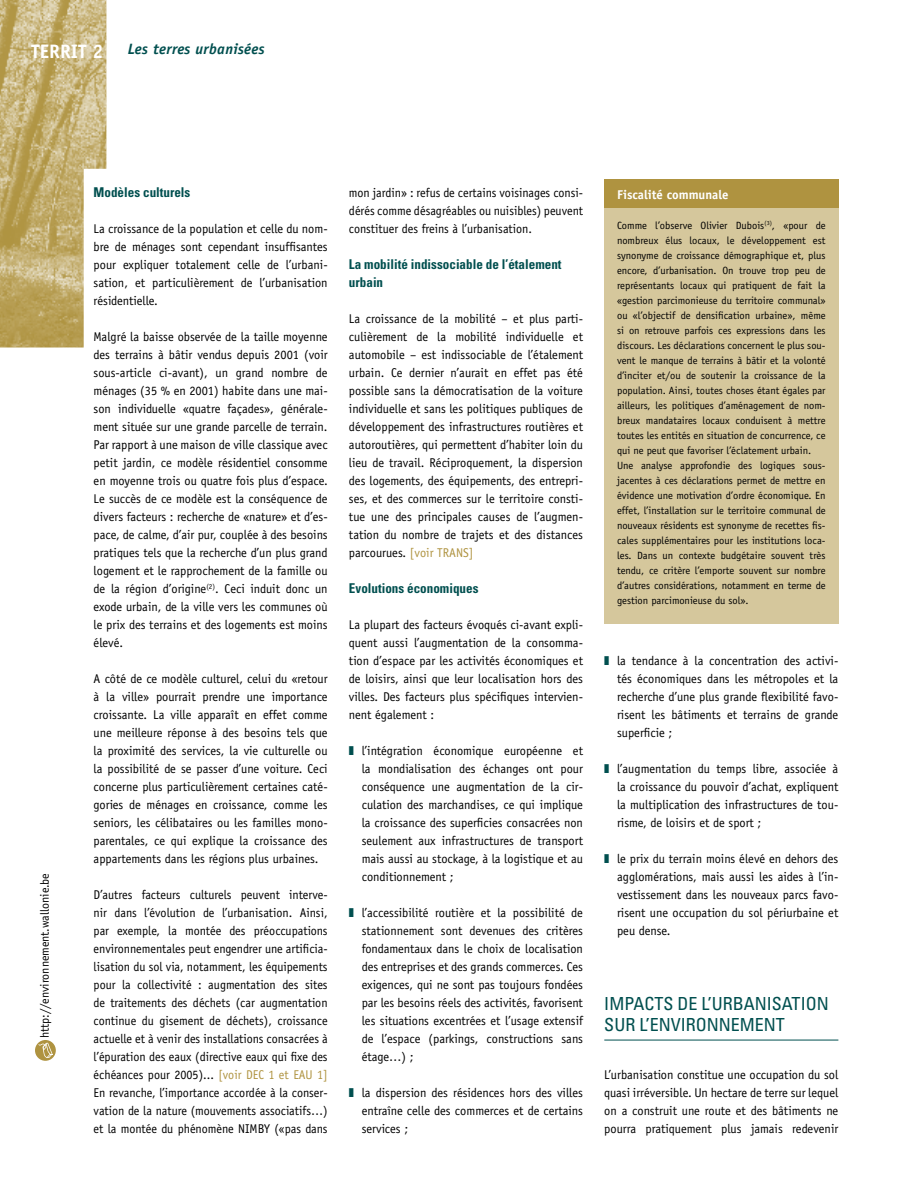
<style>
.page{position:relative;width:915px;height:1191px;background:#fff}
.page>*{position:absolute;margin:0;border:0;box-sizing:border-box;transform-origin:0 0}
.t1{font:700 19.5px "Officina Sans";color:#fff}
.t2{font:condensed 18px/21.6px "Univers";color:#004f4f}
.t3{font:italic 700 15px "Officina Sans";letter-spacing:.02em;color:#004f4f}
.t4{font:700 condensed 13.5px/18px "Univers";color:#004f4f}
.t5{font:12.75px/18px "Officina Sans";color:#000;text-align:justify}
.t6{font:12.75px/18px "Officina Sans";color:#000;text-align:justify;scale:.95 1}
.t7{font:700 12.75px "Officina Sans";color:#fff}
.t8{font:12px "Officina Sans";color:#000}
.t9{font:10.5px/15px "Officina Sans";color:#000}
.s1{font-style:normal;font-size:19.5px;color:#fff}
.s2{color:#af9340}
</style>
<div class="page">
<img style="left:0;top:0;width:106px;height:347px">
<div style="left:35px;top:1040px;width:21px;height:20px;background:#af9340;border-radius:50%"></div>
<svg style="left:38px;top:1042px;width:15px;height:16px"></svg>
<hr style="left:604px;top:1039px;width:234px;height:1px;background:#004f4f">
<div style="left:604px;top:179px;width:234px;height:29px;background:#af9340"></div>
<div style="left:604px;top:208px;width:234px;height:416px;background:#d5c79c"></div>
<h1 class="t1" style="left:31px;top:39px;width:11px">territ</h1>
<p class="t3" style="left:93px;top:40px;width:173px"><span class="s1">2</span> Les terres urbanisées</p>
<p class="t8" style="left:38px;top:1038px;width:167px;rotate:-90deg">http://environnement.wallonie.be</p>
<p class="t4" style="left:94px;top:183px;width:98px">Modèles culturels</p>
<p class="t5" style="left:94px;top:219px;width:235px">La croissance de la population et celle du nom&shy;bre de ménages sont cependant insuffisantes pour expliquer totalement celle de l’urbani&shy;sation, et particulièrement de l’urbanisation résidentielle.</p>
<p class="t5" style="left:94px;top:327px;width:235px">Malgré la baisse observée de la taille moyenne des terrains à bâtir vendus depuis 2001 (voir sous-article ci-avant), un grand nombre de ménages (35 % en 2001) habite dans une mai&shy;son individuelle «quatre façades», générale&shy;ment située sur une grande parcelle de terrain.<br>Par rapport à une maison de ville classique avec petit jardin, ce modèle résidentiel consomme en moyenne trois ou quatre fois plus d’espace.<br>Le succès de ce modèle est la conséquence de divers facteurs : recherche de «nature» et d’es&shy;pace, de calme, d’air pur, couplée à des besoins pratiques tels que la recherche d’un plus grand logement et le rapprochement de la famille ou de la région d’origine<sup>(2)</sup>. Ceci induit donc un exode urbain, de la ville vers les communes où le prix des terrains et des logements est moins élevé.</p>
<p class="t5" style="left:94px;top:669px;width:235px">A côté de ce modèle culturel, celui du «retour à la ville» pourrait prendre une importance croissante. La ville apparaît en effet comme une meilleure réponse à des besoins tels que la proximité des services, la vie culturelle ou la possibilité de se passer d’une voiture. Ceci concerne plus particulièrement certaines caté&shy;gories de ménages en croissance, comme les seniors, les célibataires ou les familles mono&shy;parentales, ce qui explique la croissance des appartements dans les régions plus urbaines.</p>
<p class="t6" style="left:94px;top:885px;width:248px">D’autres facteurs culturels peuvent interve&shy;nir dans l’évolution de l’urbanisation. Ainsi, par exemple, la montée des préoccupations environnementales peut engendrer une artificia&shy;lisation du sol via, notamment, les équipements pour la collectivité : augmentation des sites de traitements des déchets (car augmentation continue du gisement de déchets), croissance actuelle et à venir des installations consacrées à l’épuration des eaux (directive eaux qui fixe des échéances pour 2005)... <span class="s2">[voir DEC 1 et EAU 1] </span>En revanche, l’importance accordée à la conser&shy;vation de la nature (mouvements associatifs…) et la montée du phénomène NIMBY («pas dans</p>
<p class="t6" style="left:349px;top:183px;width:248px">mon jardin» : refus de certains voisinages consi&shy;dérés comme désagréables ou nuisibles) peuvent constituer des freins à l’urbanisation.</p>
<p class="t4" style="left:349px;top:255px;width:214px">La mobilité indissociable de l’étalement urbain</p>
<p class="t5" style="left:349px;top:309px;width:235px">La croissance de la mobilité – et plus parti&shy;culièrement de la mobilité individuelle et automobile – est indissociable de l’étalement urbain. Ce dernier n’aurait en effet pas été possible sans la démocratisation de la voiture individuelle et sans les politiques publiques de développement des infrastructures routières et autoroutières, qui permettent d’habiter loin du lieu de travail. Réciproquement, la dispersion des logements, des équipements, des entrepri&shy;ses, et des commerces sur le territoire consti&shy;tue une des principales causes de l’augmen&shy;tation du nombre de trajets et des distances parcourues. <span class="s2">[voir TRANS]</span></p>
<p class="t4" style="left:349px;top:579px;width:131px">Evolutions économiques</p>
<p class="t5" style="left:349px;top:615px;width:235px">La plupart des facteurs évoqués ci-avant expli&shy;quent aussi l’augmentation de la consomma&shy;tion d’espace par les activités économiques et de loisirs, ainsi que leur localisation hors des villes. Des facteurs plus spécifiques intervien&shy;nent également :</p>
<p class="t5" style="left:361px;top:741px;width:223px">l’intégration économique européenne et la mondialisation des échanges ont pour conséquence une augmentation de la cir&shy;culation des marchandises, ce qui implique la croissance des superficies consacrées non seulement aux infrastructures de transport mais aussi au stockage, à la logistique et au conditionnement ;</p>
<p class="t5" style="left:361px;top:903px;width:223px">l’accessibilité routière et la possibilité de stationnement sont devenues des critères fondamentaux dans le choix de localisation des entreprises et des grands commerces. Ces exigences, qui ne sont pas toujours fondées par les besoins réels des activités, favorisent les situations excentrées et l’usage extensif de l’espace (parkings, constructions sans étage…) ;</p>
<p class="t5" style="left:361px;top:1083px;width:223px">la dispersion des résidences hors des villes entraîne celle des commerces et de certains services ;</p>
<p class="t7" style="left:617px;top:186px;width:113px">Fiscalité communale</p>
<p class="t9" style="left:617px;top:218px;width:210px">Comme l’observe Olivier Dubois<sup>(3)</sup>, «pour de nombreux élus locaux, le développement est synonyme de croissance démographique et, plus encore, d’urbanisation. On trouve trop peu de représentants locaux qui pratiquent de fait la «gestion parcimonieuse du territoire communal» ou «l’objectif de densification urbaine», même si on retrouve parfois ces expressions dans les discours. Les déclarations concernent le plus sou&shy;vent le manque de terrains à bâtir et la volonté d’inciter et/ou de soutenir la croissance de la population. Ainsi, toutes choses étant égales par ailleurs, les politiques d’aménagement de nom&shy;breux mandataires locaux conduisent à mettre toutes les entités en situation de concurrence, ce qui ne peut que favoriser l’éclatement urbain.<br>Une analyse approfondie des logiques sous&shy;jacentes à ces déclarations permet de mettre en évidence une motivation d’ordre économique. En effet, l’installation sur le territoire communal de nouveaux résidents est synonyme de recettes fis&shy;cales supplémentaires pour les institutions loca&shy;les. Dans un contexte budgétaire souvent très tendu, ce critère l’emporte souvent sur nombre d’autres considérations, notamment en terme de gestion parcimonieuse du sol».</p>
<p class="t5" style="left:617px;top:651px;width:223px">la tendance à la concentration des activi&shy;tés économiques dans les métropoles et la recherche d’une plus grande flexibilité favo&shy;risent les bâtiments et terrains de grande superficie ;</p>
<p class="t5" style="left:617px;top:759px;width:223px">l’augmentation du temps libre, associée à la croissance du pouvoir d’achat, expliquent la multiplication des infrastructures de tou&shy;risme, de loisirs et de sport ;</p>
<p class="t5" style="left:617px;top:849px;width:223px">le prix du terrain moins élevé en dehors des agglomérations, mais aussi les aides à l’in&shy;vestissement dans les nouveaux parcs favo&shy;risent une occupation du sol périurbaine et peu dense.</p>
<h2 class="t2" style="left:604px;top:992px;width:226px">IMPACTS DE L’URBANISATION<br>SUR L’ENVIRONNEMENT</h2>
<p class="t5" style="left:604px;top:1065px;width:235px">L’urbanisation constitue une occupation du sol quasi irréversible. Un hectare de terre sur lequel on a construit une route et des bâtiments ne pourra pratiquement plus jamais redevenir</p>
</div>
